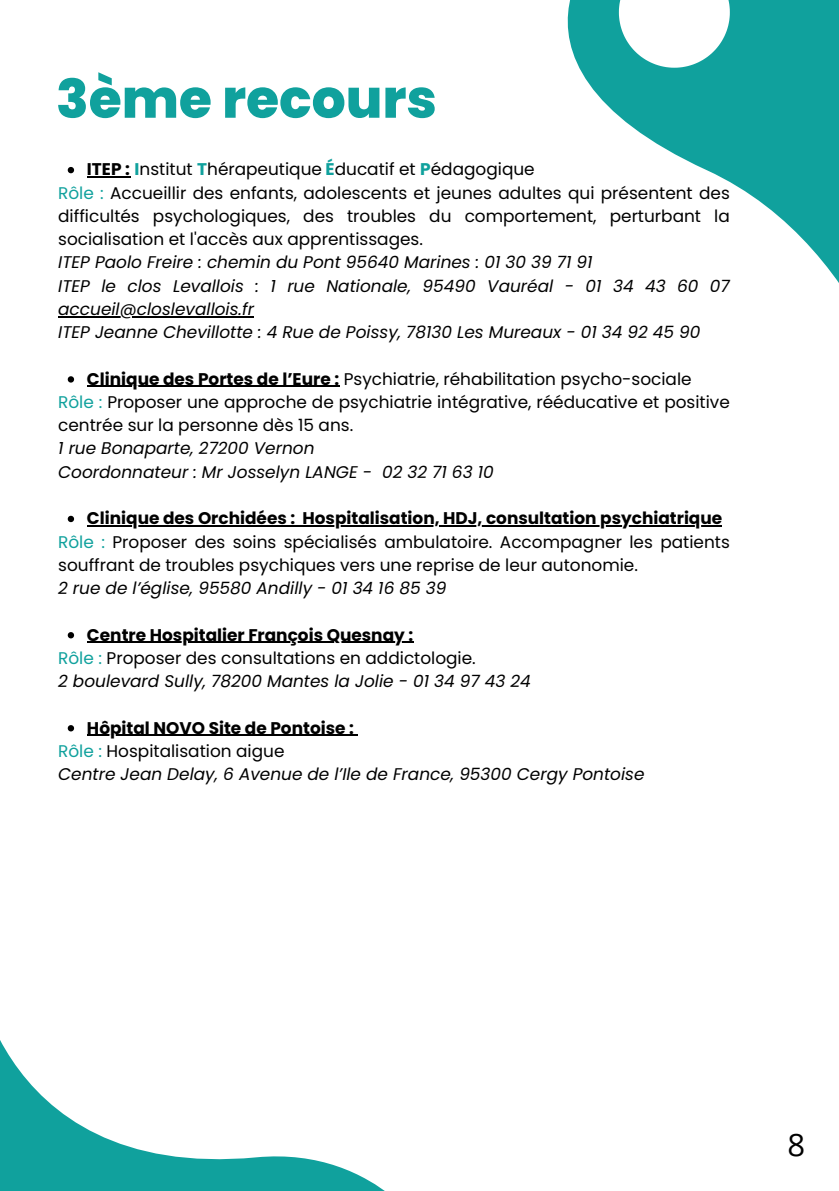
<style>
.page{position:relative;width:839px;height:1191px;background:#fff}
.page>*{position:absolute;margin:0;border:0;box-sizing:border-box;transform-origin:0 0}
.t1{font:800 53.6px "Poppins";color:#10a19d}
.t2{font:31px "Open Sans";color:#000}
.t3{font:17px/23.2px "Poppins";color:#000}
.t4{font:italic 17px/23.2px "Poppins";color:#000}
.t5{font:700 17px "Poppins";color:#000}
.s1{font-weight:700}
.s2{font-weight:700;color:#10a19d}
.s3{color:#10a19d}
.s4{font-style:italic}
</style>
<div class="page">
<svg style="left:0;top:1040px;width:385px;height:151px"></svg>
<svg style="left:567px;top:0;width:271px;height:282px;fill:#10a19d"></svg>
<svg style="left:619px;top:0;width:110px;height:68px"></svg>
<svg style="left:68px;top:167px;width:6px;height:6px"></svg>
<hr style="left:87px;top:176px;width:43px;height:2px;background:#000">
<hr style="left:58px;top:316px;width:196px;height:1px;background:#000">
<svg style="left:68px;top:376px;width:6px;height:7px"></svg>
<hr style="left:87px;top:386px;width:252px;height:1px;background:#000">
<svg style="left:68px;top:516px;width:6px;height:6px"></svg>
<hr style="left:87px;top:525px;width:208px;height:1px;background:#000">
<hr style="left:302px;top:525px;width:420px;height:1px;background:#000">
<svg style="left:68px;top:632px;width:6px;height:6px"></svg>
<hr style="left:87px;top:642px;width:326px;height:1px;background:#000">
<svg style="left:68px;top:725px;width:6px;height:6px"></svg>
<hr style="left:87px;top:735px;width:267px;height:1px;background:#000">
<p class="t1" style="left:56px;top:61px;width:382px">3ème recours</p>
<p class="t3" style="left:87px;top:158px;width:449px"><span class="s1">ITEP :</span> <span class="s2">I</span>nstitut <span class="s2">T</span>hérapeutique <span class="s2">É</span>ducatif et <span class="s2">P</span>édagogique</p>
<p class="t3" style="left:58px;top:181px;width:673px;text-align:justify"><span class="s3">Rôle :</span> Accueillir des enfants, adolescents et jeunes adultes qui présentent des difficultés psychologiques, des troubles du comportement, perturbant la socialisation et l'accès aux apprentissages.</p>
<h1 class="t4" style="left:58px;top:251px;width:536px">ITEP Paolo Freire : chemin du Pont 95640 Marines : 01 30 39 71 91</h1>
<p class="t4" style="left:58px;top:274px;width:673px">ITEP le clos Levallois : 1 rue Nationale, 95490 Vauréal - 01 34 43 60 07</p>
<p class="t4" style="left:58px;top:297px;width:643px">accueil@closlevallois.fr<br>ITEP Jeanne Chevillotte : 4 Rue de Poissy, 78130 Les Mureaux - 01 34 92 45 90</p>
<p class="t3" style="left:87px;top:367px;width:606px"><span class="s1">Clinique des Portes de l’Eure :</span> Psychiatrie, réhabilitation psycho-sociale</p>
<p class="t3" style="left:58px;top:390px;width:673px"><span class="s3">Rôle :</span> Proposer une approche de psychiatrie intégrative, rééducative et positive centrée sur la personne dès 15 ans.</p>
<p class="t4" style="left:58px;top:437px;width:258px">1 rue Bonaparte, 27200 Vernon</p>
<p class="t4" style="left:58px;top:460px;width:437px">Coordonnateur : Mr Josselyn LANGE - 02 32 71 63 10</p>
<p class="t5" style="left:87px;top:506px;width:636px">Clinique des Orchidées : Hospitalisation, HDJ, consultation psychiatrique</p>
<p class="t3" style="left:58px;top:530px;width:673px"><span class="s3">Rôle :</span> Proposer des soins spécialisés ambulatoire. Accompagner les patients</p>
<p class="t3" style="left:58px;top:553px;width:581px">souffrant de troubles psychiques vers une reprise de leur autonomie.<br><span class="s4">2 rue de l’église, 95580 Andilly - 01 34 16 85 39</span></p>
<p class="t5" style="left:87px;top:623px;width:328px">Centre Hospitalier François Quesnay :</p>
<p class="t3" style="left:58px;top:646px;width:419px"><span class="s3">Rôle :</span> Proposer des consultations en addictologie.</p>
<p class="t4" style="left:58px;top:670px;width:474px">2 boulevard Sully, 78200 Mantes la Jolie - 01 34 97 43 24</p>
<p class="t5" style="left:87px;top:716px;width:268px">Hôpital NOVO Site de Pontoise :</p>
<p class="t3" style="left:58px;top:739px;width:228px"><span class="s3">Rôle :</span> Hospitalisation aigue</p>
<p class="t4" style="left:58px;top:763px;width:587px">Centre Jean Delay, 6 Avenue de l’Ile de France, 95300 Cergy Pontoise</p>
<p class="t2" style="left:787px;top:1123px;width:19px">8</p>
</div>
